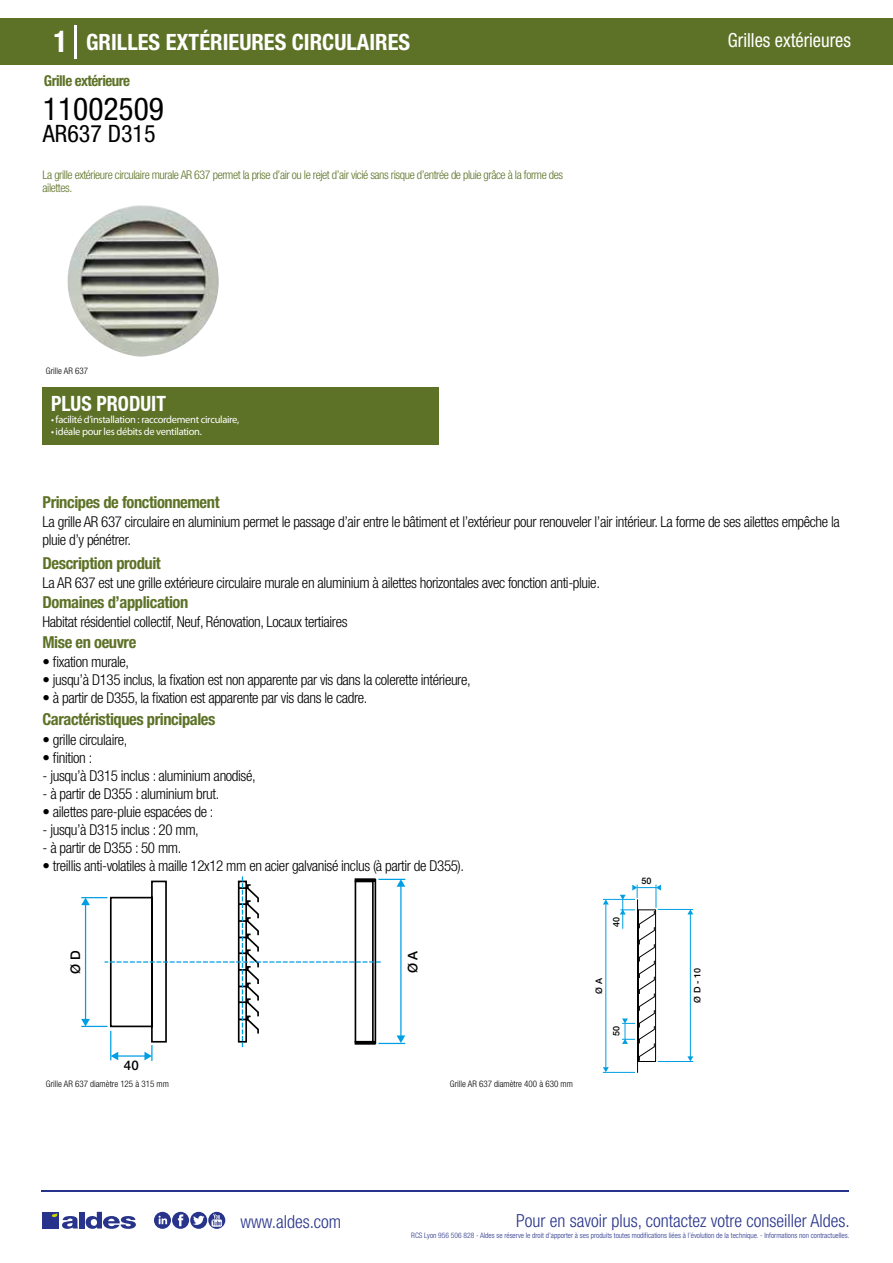
<style>
.page{position:relative;width:893px;height:1263px;background:#fff}
.page>*{position:absolute;margin:0;border:0;box-sizing:border-box;transform-origin:0 0}
.t1{font:condensed 31.5px "Helvetica Neue LT Std";color:#000}
.t2{font:condensed 24px "Helvetica Neue LT Std";color:#000}
.t3{font:700 condensed 22.5px "Helvetica Neue LT Std";color:#fff}
.t4{font:700 condensed 21px "Helvetica Neue";color:#fff;scale:.95 1}
.t5{font:condensed 19.5px "Helvetica Neue LT Std";color:#fff;scale:.95 1}
.t6{font:300 condensed 18px "Helvetica Neue";color:#28348b}
.t7{font:700 condensed 16.5px "Helvetica Neue LT Std";letter-spacing:-.025em;color:#5d7227}
.t8{font:300 condensed 15px/18px "Helvetica Neue LT Std";letter-spacing:-.025em;color:#000}
.t9{font:700 condensed 15px "Helvetica Neue LT Std";letter-spacing:-.035em;color:#5d7227}
.t10{font:500 13.35px "Helvetica Neue";color:#000}
.t11{font:300 condensed 12px/13.5px "Helvetica Neue LT Std";letter-spacing:-.035em;color:#5d7227}
.t12{font:10.5px "Myriad Pro";letter-spacing:-.03em;color:#fff}
.t13{font:300 condensed 9px "Helvetica Neue";color:#000}
.t14{font:500 9px "Helvetica Neue";color:#000}
.t15{font:300 condensed 7.5px "Helvetica Neue";color:#28348b}
.s1{font-size:30px}
</style>
<div class="page">
<img style="left:67px;top:205px;width:152px;height:152px">
<div style="left:0;top:18px;width:893px;height:46px;background:#5d7227"></div>
<div style="left:43px;top:387px;width:396px;height:57px;background:#5d7227"></div>
<hr style="left:74px;top:25px;width:2px;height:33px;background:#fff">
<svg style="left:81px;top:876px;width:324px;height:185px"></svg>
<hr style="left:603px;top:899px;width:32px;height:1px;background:#009fe3">
<hr style="left:603px;top:1072px;width:32px;height:1px;background:#009fe3">
<hr style="left:658px;top:909px;width:35px;height:1px;background:#009fe3">
<hr style="left:658px;top:1061px;width:35px;height:1px;background:#009fe3">
<hr style="left:690px;top:913px;width:1px;height:144px;background:#009fe3">
<svg style="left:687px;top:1056px;width:6px;height:5px"></svg>
<svg style="left:687px;top:909px;width:6px;height:5px"></svg>
<hr style="left:605px;top:904px;width:1px;height:163px;background:#009fe3">
<svg style="left:603px;top:1067px;width:6px;height:5px"></svg>
<svg style="left:603px;top:899px;width:6px;height:5px"></svg>
<svg style="left:620px;top:885px;width:41px;height:188px"></svg>
<hr style="left:41px;top:1190px;width:808px;height:1px;background:#28348b">
<svg style="left:154px;top:1212px;width:71px;height:17px"></svg>
<div style="left:42px;top:1212px;width:17px;height:16px;background:#28348b"></div>
<div style="left:79px;top:1212px;width:5px;height:16px;background:#28348b"></div>
<svg style="left:86px;top:1212px;width:50px;height:17px"></svg>
<svg style="left:52px;top:1213px;width:26px;height:16px"></svg>
<h3 class="t3" style="left:54px;top:28px;width:358px"><span class="s1">1</span> GRILLES EXTÉRIEURES CIRCULAIRES</h3>
<h3 class="t5" style="left:728px;top:29px;width:131px">Grilles extérieures</h3>
<p class="t9" style="left:44px;top:71px;width:88px">Grille extérieure</p>
<h1 class="t1" style="left:43px;top:91px;width:122px">11002509</h1>
<h2 class="t2" style="left:43px;top:120px;width:114px">AR637 D315</h2>
<p class="t11" style="left:43px;top:167px;width:522px">La grille extérieure circulaire murale AR 637 permet la prise d’air ou le rejet d’air vicié sans risque d’entrée de pluie grâce à la forme des ailettes.</p>
<p class="t13" style="left:46px;top:365px;width:44px">Grille AR 637</p>
<h3 class="t4" style="left:51px;top:391px;width:122px">PLUS PRODUIT</h3>
<p class="t12" style="left:51px;top:413px;width:190px">• facilité d’installation : raccordement circulaire,</p>
<p class="t12" style="left:51px;top:425px;width:152px">• idéale pour les débits de ventilation.</p>
<p class="t7" style="left:43px;top:492px;width:179px">Principes de fonctionnement</p>
<p class="t8" style="left:43px;top:513px;width:799px">La grille AR 637 circulaire en aluminium permet le passage d’air entre le bâtiment et l’extérieur pour renouveler l’air intérieur. La forme de ses ailettes empêche la pluie d’y pénétrer.</p>
<p class="t8" style="left:43px;top:573px;width:559px">La AR 637 est une grille extérieure circulaire murale en aluminium à ailettes horizontales avec fonction anti-pluie.</p>
<p class="t8" style="left:43px;top:613px;width:307px">Habitat résidentiel collectif, Neuf, Rénovation, Locaux tertiaires</p>
<p class="t8" style="left:43px;top:652px;width:88px">• fixation murale,</p>
<p class="t8" style="left:43px;top:670px;width:430px">• jusqu’à D135 inclus, la fixation est non apparente par vis dans la colerette intérieure,</p>
<p class="t8" style="left:43px;top:688px;width:326px">• à partir de D355, la fixation est apparente par vis dans le cadre.</p>
<p class="t7" style="left:43px;top:553px;width:120px">Description produit</p>
<p class="t7" style="left:43px;top:592px;width:147px">Domaines d’application</p>
<p class="t7" style="left:43px;top:632px;width:95px">Mise en oeuvre</p>
<p class="t7" style="left:43px;top:709px;width:174px">Caractéristiques principales</p>
<p class="t8" style="left:43px;top:730px;width:86px">• grille circulaire,</p>
<p class="t8" style="left:43px;top:748px;width:51px">• finition :</p>
<p class="t8" style="left:43px;top:766px;width:215px">- jusqu’à D315 inclus : aluminium anodisé,</p>
<p class="t8" style="left:43px;top:784px;width:178px">- à partir de D355 : aluminium brut.</p>
<p class="t8" style="left:43px;top:802px;width:172px">• ailettes pare-pluie espacées de :</p>
<p class="t8" style="left:43px;top:820px;width:158px">- jusqu’à D315 inclus : 20 mm,</p>
<p class="t8" style="left:43px;top:838px;width:140px">- à partir de D355 : 50 mm.</p>
<p class="t8" style="left:43px;top:856px;width:423px">• treillis anti-volatiles à maille 12x12 mm en acier galvanisé inclus (à partir de D355).</p>
<p class="t10" style="left:67px;top:974px;width:25px;rotate:-90deg">Ø D</p>
<p class="t10" style="left:405px;top:973px;width:24px;rotate:-90deg">Ø A</p>
<p class="t10" style="left:124px;top:1057px;width:16px">40</p>
<p class="t13" style="left:46px;top:1078px;width:124px">Grille AR 637 diamètre 125 à 315 mm</p>
<p class="t13" style="left:450px;top:1078px;width:124px">Grille AR 637 diamètre 400 à 630 mm</p>
<p class="t14" style="left:611px;top:927px;width:11px;rotate:-90deg">40</p>
<p class="t14" style="left:594px;top:993px;width:17px;rotate:-90deg">Ø A</p>
<p class="t14" style="left:611px;top:1036px;width:11px;rotate:-90deg">50</p>
<p class="t14" style="left:642px;top:875px;width:11px">50</p>
<p class="t14" style="left:692px;top:1002px;width:36px;rotate:-90deg">Ø D - 10</p>
<p class="t6" style="left:240px;top:1211px;width:102px">www.aldes.com</p>
<p class="t6" style="left:516px;top:1211px;width:335px">Pour en savoir plus, contactez votre conseiller Aldes.</p>
<p class="t15" style="left:411px;top:1230px;width:440px">RCS Lyon 956 506 828 - Aldes se réserve le droit d’apporter à ses produits toutes modifications liées à l’évolution de la technique. - Informations non contractuelles.</p>
</div>
